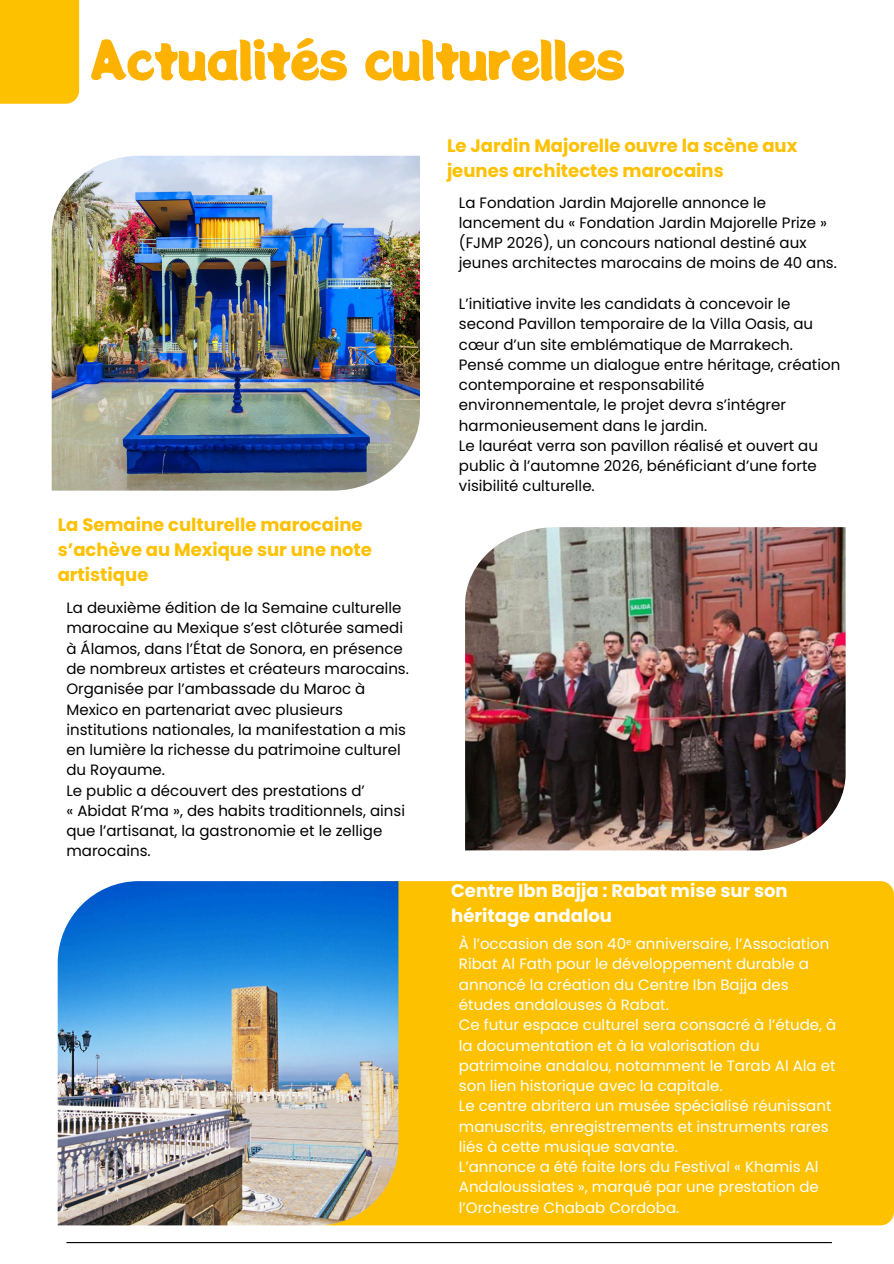
<style>
.page{position:relative;width:894px;height:1264px;background:#fff}
.page>*{position:absolute;margin:0;border:0;box-sizing:border-box;transform-origin:0 0}
.t1{font:51.15px "Potta One";letter-spacing:-.06em;color:#fdb100}
.t2{font:700 18px/24.8px "Poppins";color:#fdc100}
.t3{font:700 18px/24.8px "Poppins";color:#fff}
.t4{font:15px/20.2px "Poppins";color:#000}
.t5{font:15px/20.2px "Poppins";color:#fff}
.s1{font-family:"Noto Sans"}
</style>
<div class="page">
<hr style="left:66px;top:1241px;width:765px;height:2px;background:#000">
<div style="left:313px;top:881px;width:580px;height:344px;background:#fdc100"></div>
<img style="left:52px;top:156px;width:367px;height:334px">
<img style="left:465px;top:527px;width:380px;height:323px">
<img style="left:58px;top:881px;width:340px;height:344px">
<div style="left:0;top:0;width:79px;height:104px;background:#fdc100"></div>
<h1 class="t1" style="left:89px;top:20px;width:538px">Actualités culturelles</h1>
<p class="t2" style="left:447px;top:134px;width:352px">Le Jardin Majorelle ouvre la scène aux jeunes architectes marocains</p>
<p class="t2" style="left:58px;top:512px;width:316px">La Semaine culturelle marocaine s’achève au Mexique sur une note artistique</p>
<p class="t4" style="left:66px;top:598px;width:344px">La deuxième édition de la Semaine culturelle marocaine au Mexique s’est clôturée samedi à Álamos, dans l’État de Sonora, en présence de nombreux artistes et créateurs marocains.<br>Organisée par l’ambassade du Maroc à Mexico en partenariat avec plusieurs institutions nationales, la manifestation a mis en lumière la richesse du patrimoine culturel du Royaume.<br>Le public a découvert des prestations d’<br>« Abidat R’ma », des habits traditionnels, ainsi que l’artisanat, la gastronomie et le zellige marocains.</p>
<p class="t4" style="left:459px;top:192px;width:379px">La Fondation Jardin Majorelle annonce le lancement du « Fondation Jardin Majorelle Prize » (FJMP 2026), un concours national destiné aux jeunes architectes marocains de moins de 40 ans.</p>
<p class="t4" style="left:459px;top:293px;width:383px">L’initiative invite les candidats à concevoir le second Pavillon temporaire de la Villa Oasis, au cœur d’un site emblématique de Marrakech.<br>Pensé comme un dialogue entre héritage, création contemporaine et responsabilité environnementale, le projet devra s’intégrer harmonieusement dans le jardin.<br>Le lauréat verra son pavillon réalisé et ouvert au public à l’automne 2026, bénéficiant d’une forte visibilité culturelle.</p>
<p class="t3" style="left:451px;top:878px;width:338px">Centre Ibn Bajja : Rabat mise sur son héritage andalou</p>
<p class="t5" style="left:459px;top:933px;width:379px">À l’occasion de son 40<span class="s1">ᵉ</span> anniversaire, l’Association Ribat Al Fath pour le développement durable a annoncé la création du Centre Ibn Bajja des études andalouses à Rabat.<br>Ce futur espace culturel sera consacré à l’étude, à la documentation et à la valorisation du patrimoine andalou, notamment le Tarab Al Ala et son lien historique avec la capitale.<br>Le centre abritera un musée spécialisé réunissant manuscrits, enregistrements et instruments rares liés à cette musique savante.<br>L’annonce a été faite lors du Festival « Khamis Al Andaloussiates », marqué par une prestation de l’Orchestre Chabab Cordoba.</p>
</div>
